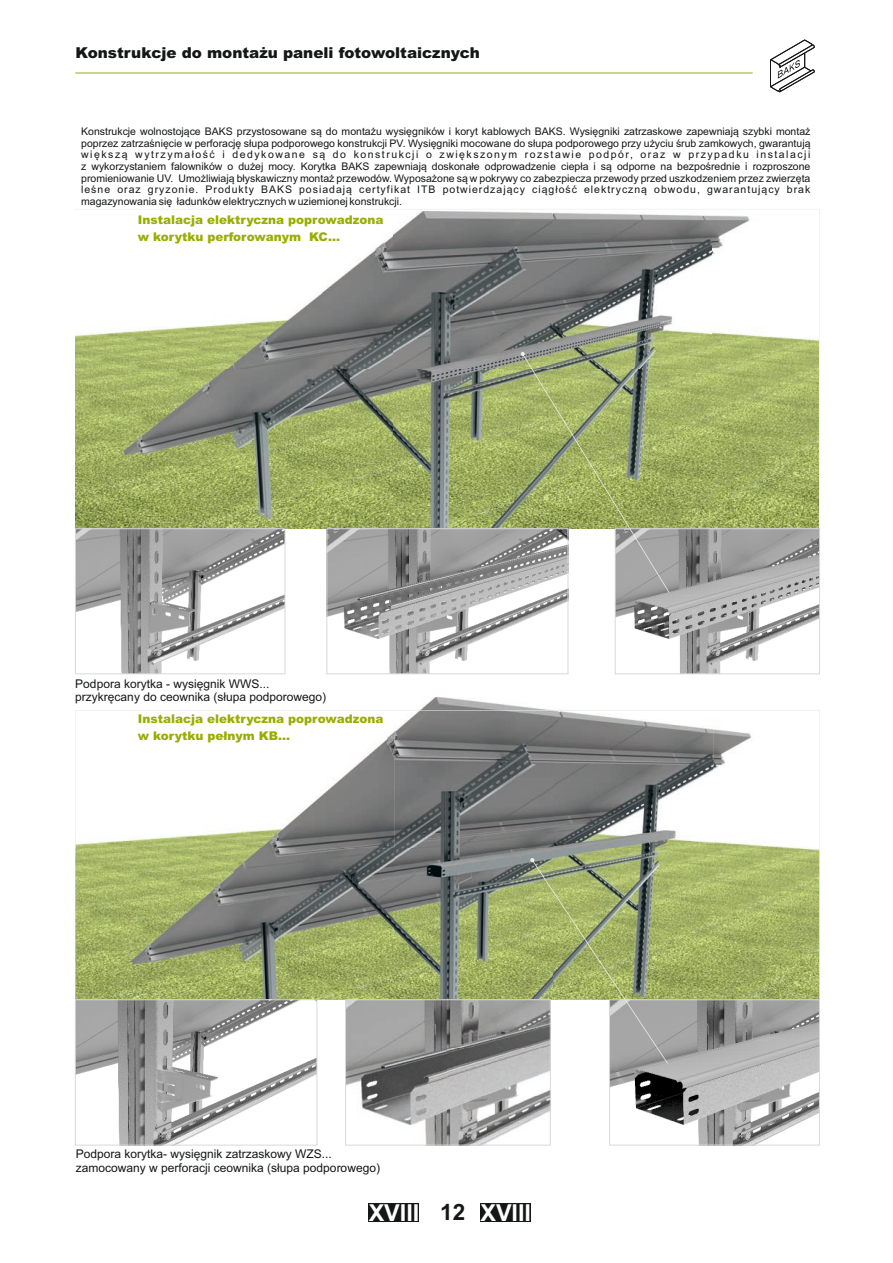
<style>
.page{position:relative;width:893px;height:1263px;background:#fff}
.page>*{position:absolute;margin:0;border:0;box-sizing:border-box;transform-origin:0 0}
.t1{font:700 23.4px "Arial";color:#fff}
.t2{font:700 22.5px "Arial";color:#151616}
.t3{font:900 15px "Arial";color:#151616}
.t4{font:12px/13.4px "Arial";color:#151616}
.t5{font:900 12px/17px "Arial";color:#9aad00}
.t6{font:10.5px/11.7px "Arial";color:#151616;text-align:justify}
</style>
<div class="page">
<img style="left:420px;top:697px;width:131px;height:13px">
<svg style="left:75px;top:710px;width:745px;height:290px"></svg>
<img style="left:347px;top:1001px;width:201px;height:142px">
<div style="left:345px;top:999px;width:205px;height:146px;border:1px solid #d9d9da"></div>
<img style="left:76px;top:211px;width:743px;height:317px">
<svg style="left:770px;top:39px;width:45px;height:53px"></svg>
<img style="left:617px;top:530px;width:201px;height:142px">
<div style="left:615px;top:528px;width:205px;height:146px;border:1px solid #d9d9da"></div>
<img style="left:77px;top:530px;width:206px;height:142px">
<div style="left:75px;top:528px;width:210px;height:146px;border:1px solid #d9d9da"></div>
<img style="left:329px;top:530px;width:237px;height:142px">
<div style="left:327px;top:528px;width:241px;height:146px;border:1px solid #d9d9da"></div>
<img style="left:77px;top:1001px;width:238px;height:142px">
<div style="left:75px;top:999px;width:242px;height:146px;border:1px solid #d9d9da"></div>
<img style="left:611px;top:1001px;width:207px;height:142px">
<div style="left:609px;top:999px;width:211px;height:146px;border:1px solid #d9d9da"></div>
<svg style="left:521px;top:352px;width:148px;height:241px;background:#a6b180"></svg>
<svg style="left:530px;top:858px;width:138px;height:205px;background:#a8b287"></svg>
<hr style="left:75px;top:73px;width:678px;height:1px;background:#9aad00">
<div style="left:480px;top:1203px;width:51px;height:18px;background:#151616"></div>
<div style="left:368px;top:1203px;width:51px;height:18px;background:#151616"></div>
<p class="t3" style="left:76px;top:47px;width:406px">Konstrukcje do montażu paneli fotowoltaicznych</p>
<p class="t6" style="left:81px;top:126px;width:731px">Konstrukcje wolnostojące BAKS przystosowane są do montażu wysięgników i koryt kablowych BAKS. Wysięgniki zatrzaskowe zapewniają szybki montaż poprzez zatrzaśnięcie w perforację słupa podporowego konstrukcji PV. Wysięgniki mocowane do słupa podporowego przy użyciu śrub zamkowych, gwarantują większą wytrzymałość i dedykowane są do konstrukcji o zwiększonym rozstawie podpór, oraz w przypadku instalacji z wykorzystaniem falowników o dużej mocy. Korytka BAKS zapewniają doskonałe odprowadzenie ciepła i są odporne na bezpośrednie i rozproszone promieniowanie UV. Umożliwiają błyskawiczny montaż przewodów. Wyposażone są w pokrywy co zabezpiecza przewody przed uszkodzeniem przez zwierzęta leśne oraz gryzonie. Produkty BAKS posiadają certyfikat ITB potwierdzający ciągłość elektryczną obwodu, gwarantujący brak magazynowania się ładunków elektrycznych w uziemionej konstrukcji.</p>
<p class="t5" style="left:138px;top:213px;width:247px">Instalacja elektryczna poprowadzona w korytku perforowanym KC...</p>
<p class="t4" style="left:75px;top:678px;width:252px">Podpora korytka - wysięgnik WWS... przykręcany do ceownika (słupa podporowego)</p>
<p class="t5" style="left:138px;top:711px;width:247px">Instalacja elektryczna poprowadzona w korytku pełnym KB...</p>
<p class="t4" style="left:76px;top:1148px;width:306px">Podpora korytka- wysięgnik zatrzaskowy WZS... zamocowany w perforacji ceownika (słupa podporowego)</p>
<p class="t1" style="left:369px;top:1203px;width:52px">XVIII</p>
<p class="t1" style="left:480px;top:1203px;width:52px">XVIII</p>
<p class="t2" style="left:440px;top:1204px;width:27px">12</p>
</div>
